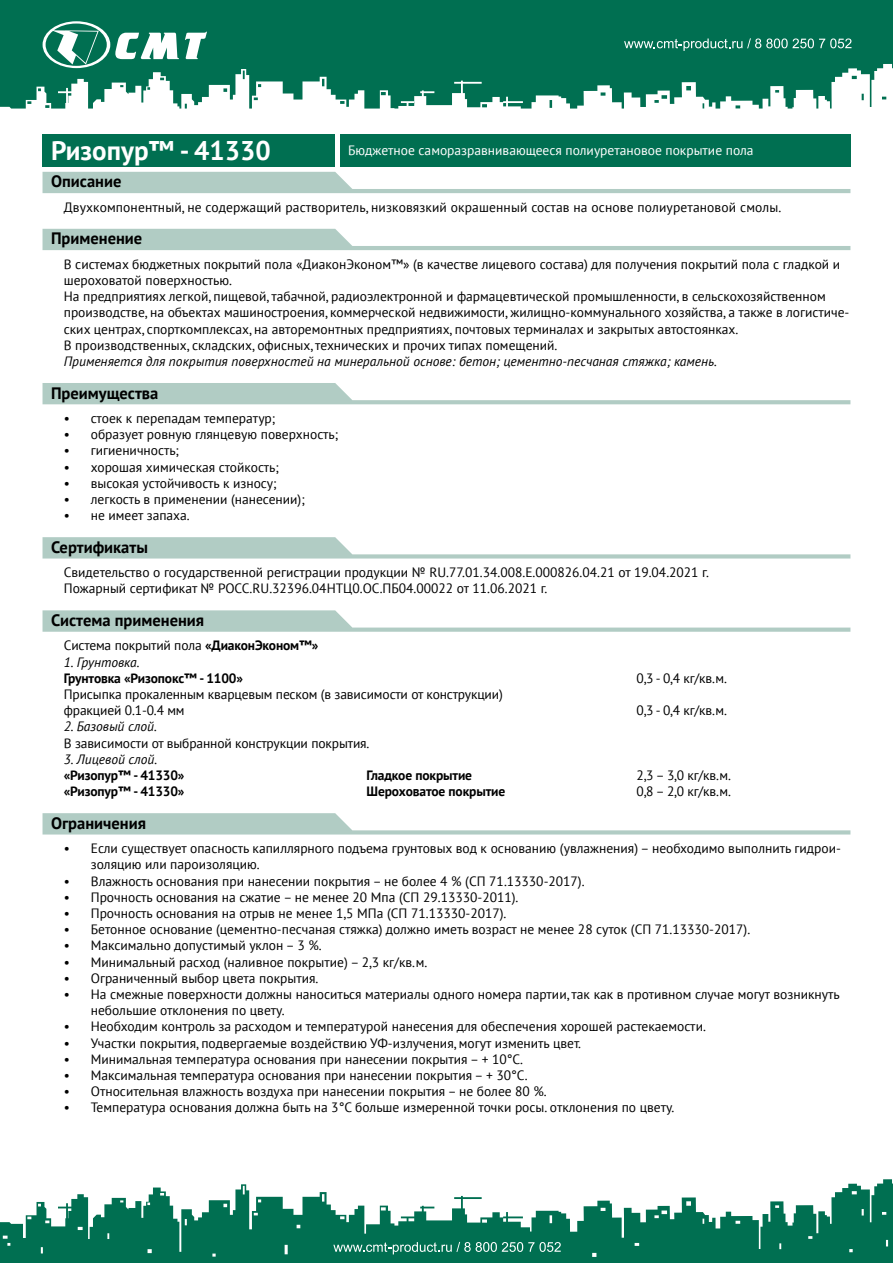
<style>
.page{position:relative;width:893px;height:1263px;background:#fff}
.page>*{position:absolute;margin:0;border:0;box-sizing:border-box;transform-origin:0 0}
.t1{font:700 27px "PT Sans";color:#fff}
.t2{font:700 16.5px "PT Sans";color:#000}
.t3{font:13.5px/16.2px "PT Sans";color:#000}
.t4{font:italic 13.5px "PT Sans";color:#000}
.t5{font:700 13.5px "PT Sans";letter-spacing:-.01em;color:#000}
.t6{font:13.5px "PT Sans";color:#fff}
.s1{font-weight:700}
</style>
<div class="page">
<svg style="left:0;top:0;width:893px;height:109px;background:#26846b"></svg>
<svg style="left:0;top:1179px;width:893px;height:84px;fill:#006f51"></svg>
<svg style="left:185px;top:32px;width:22px;height:27px"></svg>
<svg style="left:43px;top:21px;width:136px;height:47px"></svg>
<svg style="left:624px;top:38px;width:227px;height:13px;background:#358d75"></svg>
<svg style="left:333px;top:1242px;width:228px;height:12px;background:#398f78"></svg>
<svg style="left:43px;top:172px;width:807px;height:21px"></svg>
<svg style="left:43px;top:383px;width:807px;height:21px"></svg>
<svg style="left:43px;top:610px;width:807px;height:22px"></svg>
<svg style="left:43px;top:813px;width:807px;height:21px"></svg>
<svg style="left:43px;top:229px;width:807px;height:21px"></svg>
<div style="left:43px;top:134px;width:292px;height:33px;background:#006f51"></div>
<div style="left:340px;top:134px;width:510px;height:33px;background:#006f51"></div>
<svg style="left:43px;top:537px;width:807px;height:21px"></svg>
<h1 class="t1" style="left:51px;top:132px;width:221px">Ризопур™ - 41330</h1>
<p class="t6" style="left:348px;top:142px;width:407px">Бюджетное саморазравнивающееся полиуретановое покрытие пола</p>
<p class="t3" style="left:64px;top:199px;width:719px">Двухкомпонентный, не содержащий растворитель, низковязкий окрашенный состав на основе полиуретановой смолы.</p>
<p class="t2" style="left:51px;top:171px;width:72px">Описание</p>
<p class="t2" style="left:51px;top:228px;width:93px">Применение</p>
<p class="t3" style="left:64px;top:256px;width:787px">В системах бюджетных покрытий пола «ДиаконЭконом™» (в качестве лицевого состава) для получения покрытий пола с гладкой и шероховатой поверхностью.<br>На предприятиях легкой, пищевой, табачной, радиоэлектронной и фармацевтической промышленности, в сельскохозяйственном производстве, на объектах машиностроения, коммерческой недвижимости, жилищно-коммунального хозяйства, а также в логистиче&shy;ских центрах, спорткомплексах, на авторемонтных предприятиях, почтовых терминалах и закрытых автостоянках.<br>В производственных, складских, офисных, технических и прочих типах помещений.</p>
<p class="t4" style="left:64px;top:353px;width:655px">Применяется для покрытия поверхностей на минеральной основе: бетон; цементно-песчаная стяжка; камень.</p>
<p class="t2" style="left:51px;top:382px;width:109px">Преимущества</p>
<p class="t3" style="left:64px;top:410px;width:213px">• стоек к перепадам температур;</p>
<p class="t3" style="left:64px;top:426px;width:276px">• образует ровную глянцевую поверхность;</p>
<p class="t3" style="left:64px;top:442px;width:117px">• гигиеничность;</p>
<p class="t3" style="left:64px;top:458px;width:217px">• хорошая химическая стойкость;</p>
<p class="t3" style="left:64px;top:475px;width:214px">• высокая устойчивость к износу;</p>
<p class="t3" style="left:64px;top:491px;width:243px">• легкость в применении (нанесении);</p>
<p class="t3" style="left:64px;top:507px;width:128px">• не имеет запаха.</p>
<p class="t2" style="left:51px;top:536px;width:98px">Сертификаты</p>
<p class="t3" style="left:64px;top:564px;width:647px">Свидетельство о государственной регистрации продукции № RU.77.01.34.008.Е.000826.04.21 от 19.04.2021 г.<br>Пожарный сертификат № РОСС.RU.32396.04НТЦ0.ОС.ПБ04.00022 от 11.06.2021 г.</p>
<p class="t2" style="left:51px;top:609px;width:155px">Система применения</p>
<p class="t3" style="left:64px;top:637px;width:256px">Система покрытий пола <span class="s1">«ДиаконЭконом™»</span></p>
<p class="t4" style="left:64px;top:653px;width:77px">1. Грунтовка.</p>
<p class="t5" style="left:64px;top:669px;width:181px">Грунтовка «Ризопокс™ - 1100»</p>
<p class="t3" style="left:637px;top:670px;width:92px">0,3 - 0,4 кг/кв.м.</p>
<p class="t3" style="left:64px;top:686px;width:441px">Присыпка прокаленным кварцевым песком (в зависимости от конструкции) фракцией 0.1-0.4 мм</p>
<p class="t3" style="left:637px;top:702px;width:92px">0,3 - 0,4 кг/кв.м.</p>
<p class="t4" style="left:64px;top:718px;width:95px">2. Базовый слой.</p>
<p class="t3" style="left:64px;top:734px;width:307px">В зависимости от выбранной конструкции покрытия.</p>
<p class="t4" style="left:64px;top:750px;width:95px">3. Лицевой слой.</p>
<p class="t5" style="left:64px;top:766px;width:122px">«Ризопур™ - 41330»</p>
<p class="t5" style="left:367px;top:766px;width:107px">Гладкое покрытие</p>
<p class="t3" style="left:637px;top:767px;width:96px">2,3 – 3,0 кг/кв.м.</p>
<p class="t5" style="left:64px;top:782px;width:122px">«Ризопур™ - 41330»</p>
<p class="t5" style="left:367px;top:782px;width:140px">Шероховатое покрытие</p>
<p class="t3" style="left:637px;top:783px;width:96px">0,8 – 2,0 кг/кв.м.</p>
<p class="t2" style="left:51px;top:812px;width:97px">Ограничения</p>
<p class="t3" style="left:91px;top:840px;width:752px;text-indent:-27px">• Если существует опасность капиллярного подъема грунтовых вод к основанию (увлажнения) – необходимо выполнить гидрои&shy;золяцию или пароизоляцию.</p>
<p class="t3" style="left:64px;top:872px;width:522px">• Влажность основания при нанесении покрытия – не более 4 % (СП 71.13330-2017).</p>
<p class="t3" style="left:64px;top:889px;width:456px">• Прочность основания на сжатие – не менее 20 Мпа (СП 29.13330-2011).</p>
<p class="t3" style="left:64px;top:905px;width:444px">• Прочность основания на отрыв не менее 1,5 МПа (СП 71.13330-2017).</p>
<p class="t3" style="left:64px;top:921px;width:688px">• Бетонное основание (цементно-песчаная стяжка) должно иметь возраст не менее 28 суток (СП 71.13330-2017).</p>
<p class="t3" style="left:64px;top:937px;width:259px">• Максимально допустимый уклон – 3 %.</p>
<p class="t3" style="left:64px;top:953px;width:365px">• Минимальный расход (наливное покрытие) – 2,3 кг/кв.м.</p>
<p class="t3" style="left:64px;top:970px;width:256px">• Ограниченный выбор цвета покрытия.</p>
<p class="t3" style="left:91px;top:986px;width:750px;text-indent:-27px">• На смежные поверхности должны наноситься материалы одного номера партии, так как в противном случае могут возникнуть небольшие отклонения по цвету.</p>
<p class="t3" style="left:64px;top:1018px;width:644px">• Необходим контроль за расходом и температурой нанесения для обеспечения хорошей растекаемости.</p>
<p class="t3" style="left:64px;top:1034px;width:519px">• Участки покрытия, подвергаемые воздействию УФ-излучения, могут изменить цвет.</p>
<p class="t3" style="left:64px;top:1051px;width:461px">• Минимальная температура основания при нанесении покрытия – + 10°С.</p>
<p class="t3" style="left:64px;top:1067px;width:465px">• Максимальная температура основания при нанесении покрытия – + 30°С.</p>
<p class="t3" style="left:64px;top:1083px;width:485px">• Относительная влажность воздуха при нанесении покрытия – не более 80 %.</p>
<p class="t3" style="left:64px;top:1099px;width:612px">• Температура основания должна быть на 3°С больше измеренной точки росы. отклонения по цвету.</p>
</div>
